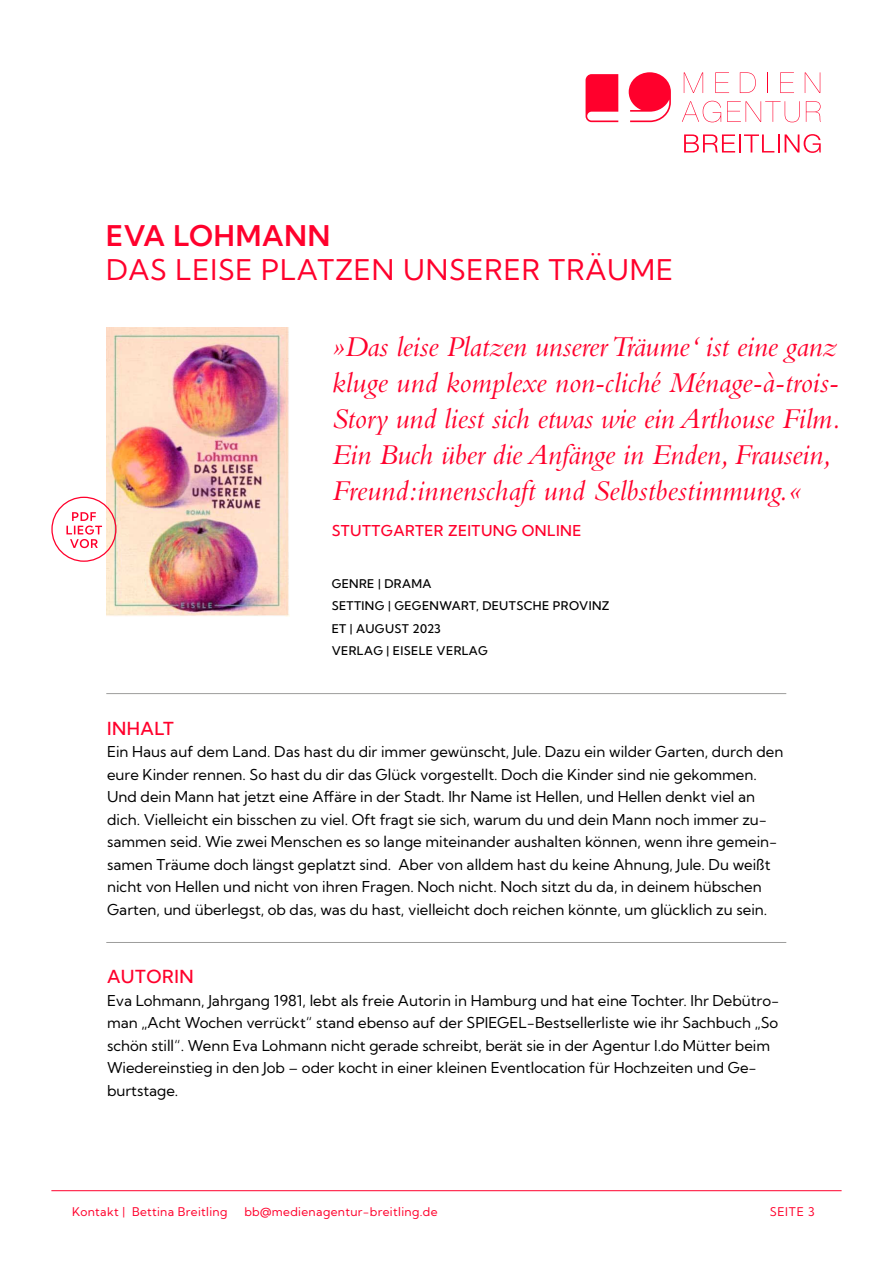
<style>
.page{position:relative;width:893px;height:1263px;background:#fff}
.page>*{position:absolute;margin:0;border:0;box-sizing:border-box;transform-origin:0 0}
.t1{font:italic 30px/36px "Bembo Std";letter-spacing:-.01em;color:#ff002c}
.t2{font:28.5px "Kumbh Sans";letter-spacing:.03em;color:#ff002c}
.t3{font:600 28.5px "Kumbh Sans";letter-spacing:.03em;color:#ff002c}
.t4{font:500 18px "Kumbh Sans";letter-spacing:.03em;color:#ff002c}
.t5{font:15px/22.5px "Kumbh Sans";color:#000}
.t6{font:500 15px "Kumbh Sans";letter-spacing:.03em;color:#ff002c}
.t7{font:500 12px/22.5px "Kumbh Sans";letter-spacing:.03em;color:#000}
.t8{font:12px "Kumbh Sans";letter-spacing:.03em;color:#ff002c}
</style>
<div class="page">
<hr style="left:51px;top:1190px;width:791px;height:1px;background:#ff002c">
<svg style="left:586px;top:74px;width:32px;height:48px"></svg>
<svg style="left:629px;top:72px;width:42px;height:50px"></svg>
<svg style="left:684px;top:72px;width:19px;height:21px"></svg>
<svg style="left:715px;top:72px;width:14px;height:21px"></svg>
<svg style="left:740px;top:72px;width:16px;height:21px"></svg>
<svg style="left:767px;top:72px;width:1px;height:21px"></svg>
<svg style="left:780px;top:72px;width:14px;height:21px"></svg>
<svg style="left:805px;top:72px;width:15px;height:21px"></svg>
<svg style="left:682px;top:101px;width:39px;height:21px"></svg>
<svg style="left:727px;top:101px;width:73px;height:21px"></svg>
<svg style="left:806px;top:101px;width:15px;height:21px"></svg>
<svg style="left:684px;top:134px;width:95px;height:18px"></svg>
<svg style="left:785px;top:134px;width:36px;height:19px"></svg>
<img style="left:106px;top:327px;width:183px;height:290px">
<div style="left:51px;top:497px;width:66px;height:65px;border:1px solid #ff002c;border-radius:50%"></div>
<svg style="left:66px;top:512px;width:36px;height:36px"></svg>
<hr style="left:106px;top:693px;width:680px;height:1px;background:#9d9d9c">
<hr style="left:106px;top:942px;width:680px;height:1px;background:#9d9d9c">
<h2 class="t3" style="left:106px;top:218px;width:225px">EVA LOHMANN</h2>
<h2 class="t2" style="left:106px;top:252px;width:568px">DAS LEISE PLATZEN UNSERER TRÄUME</h2>
<p class="t1" style="left:332px;top:328px;width:511px">»Das leise Platzen unserer Träume‘ ist eine ganz kluge und komplexe non-cliché Ménage-à-trois-Story und liest sich etwas wie ein Arthouse Film.<br>Ein Buch über die Anfänge in Enden, Frausein, Freund:innenschaft und Selbstbestimmung.«</p>
<p class="t6" style="left:332px;top:521px;width:251px">STUTTGARTER ZEITUNG ONLINE</p>
<p class="t7" style="left:332px;top:572px;width:279px">GENRE | DRAMA<br>SETTING | GEGENWART, DEUTSCHE PROVINZ<br>ET | AUGUST 2023<br>VERLAG | EISELE VERLAG</p>
<p class="t4" style="left:107px;top:717px;width:68px">INHALT</p>
<p class="t5" style="left:107px;top:741px;width:678px">Ein Haus auf dem Land. Das hast du dir immer gewünscht, Jule. Dazu ein wilder Garten, durch den eure Kinder rennen. So hast du dir das Glück vorgestellt. Doch die Kinder sind nie gekommen.<br>Und dein Mann hat jetzt eine Affäre in der Stadt. Ihr Name ist Hellen, und Hellen denkt viel an dich. Vielleicht ein bisschen zu viel. Oft fragt sie sich, warum du und dein Mann noch immer zu&shy;sammen seid. Wie zwei Menschen es so lange miteinander aushalten können, wenn ihre gemein&shy;samen Träume doch längst geplatzt sind. Aber von alldem hast du keine Ahnung, Jule. Du weißt nicht von Hellen und nicht von ihren Fragen. Noch nicht. Noch sitzt du da, in deinem hübschen Garten, und überlegst, ob das, was du hast, vielleicht doch reichen könnte, um glücklich zu sein.</p>
<p class="t4" style="left:107px;top:965px;width:88px">AUTORIN</p>
<p class="t5" style="left:107px;top:989px;width:674px">Eva Lohmann, Jahrgang 1981, lebt als freie Autorin in Hamburg und hat eine Tochter. Ihr Debütro&shy;man „Acht Wochen verrückt“ stand ebenso auf der SPIEGEL-Bestsellerliste wie ihr Sachbuch „So schön still“. Wenn Eva Lohmann nicht gerade schreibt, berät sie in der Agentur I.do Mütter beim Wiedereinstieg in den Job – oder kocht in einer kleinen Eventlocation für Hochzeiten und Ge&shy;burtstage.</p>
<p class="t8" style="left:72px;top:1204px;width:157px">Kontakt | Bettina Breitling</p>
<p class="t8" style="left:244px;top:1204px;width:195px">bb@medienagentur-breitling.de</p>
<p class="t8" style="left:770px;top:1204px;width:47px">SEITE 3</p>
</div>
